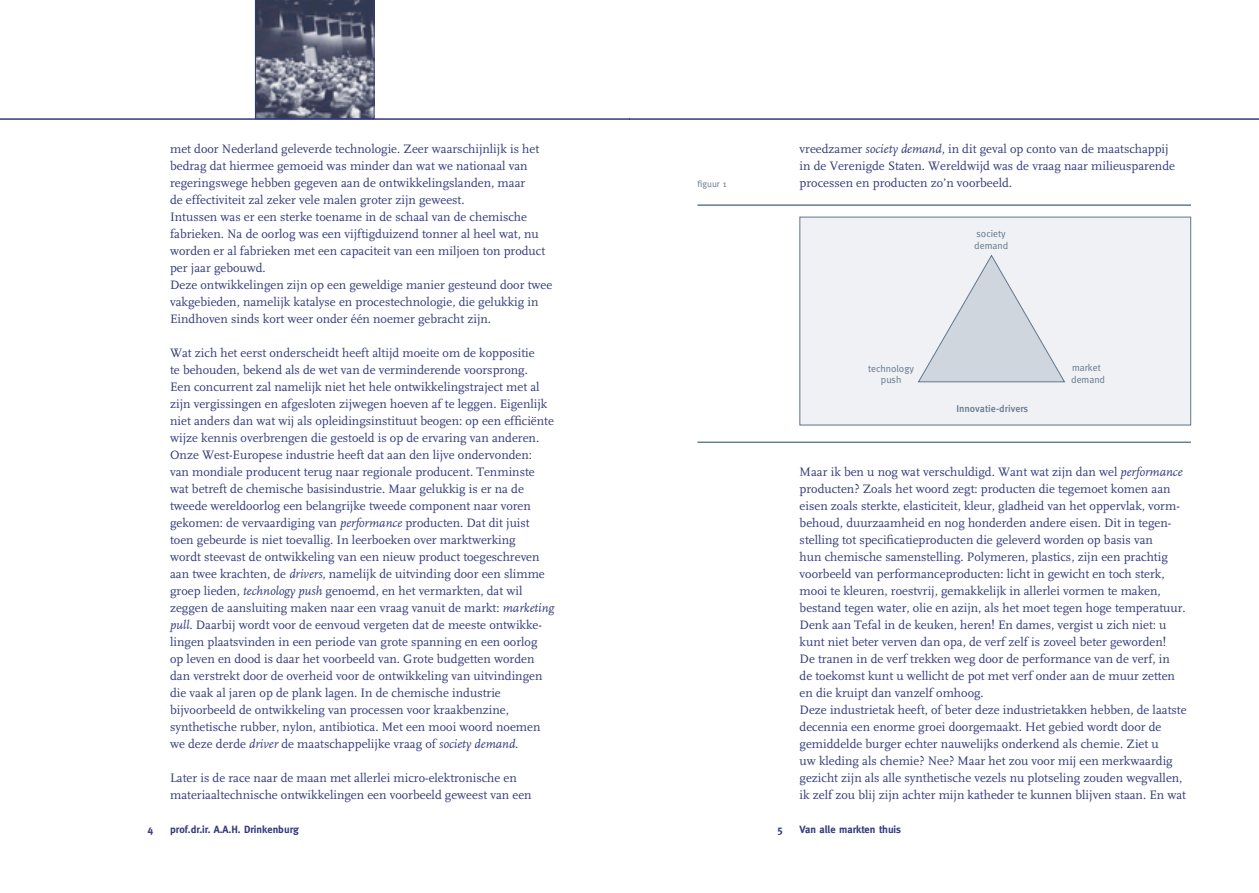
<style>
.page{position:relative;width:1259px;height:893px;background:#fff}
.page>*{position:absolute;margin:0;border:0;box-sizing:border-box;transform-origin:0 0}
.t1{font:12.75px/17px "FF Scala";color:#323a7c}
.t2{font:700 10.5px "Meta";color:#323a7c}
.t3{font:9.9px/11.6px "Meta";color:#63778f}
.t4{font:500 9.9px "Meta";color:#63778f}
.t5{font:9px "Meta";color:#63778f}
.s1{font-style:italic}
</style>
<div class="page">
<svg style="left:255px;top:0;width:119px;height:118px;background:#64687c"></svg>
<div style="left:800px;top:217px;width:390px;height:208px;background:#eff1f4"></div>
<svg style="left:918px;top:255px;width:147px;height:127px"></svg>
<div style="left:799px;top:217px;width:392px;height:208px;border:1px solid #63778f"></div>
<hr style="left:697px;top:205px;width:494px;height:1px;background:#63778f">
<hr style="left:697px;top:442px;width:494px;height:1px;background:#63778f">
<hr style="left:0;top:118px;width:629px;height:2px;background:#323a7c">
<hr style="left:629px;top:118px;width:630px;height:2px;background:#323a7c">
<p class="t1" style="left:170px;top:141px;width:384px">met door Nederland geleverde technologie. Zeer waarschijnlijk is het bedrag dat hiermee gemoeid was minder dan wat we nationaal van regeringswege hebben gegeven aan de ontwikkelingslanden, maar<br>de effectiviteit zal zeker vele malen groter zijn geweest.<br>Intussen was er een sterke toename in de schaal van de chemische fabrieken. Na de oorlog was een vijftigduizend tonner al heel wat, nu worden er al fabrieken met een capaciteit van een miljoen ton product per jaar gebouwd.<br>Deze ontwikkelingen zijn op een geweldige manier gesteund door twee vakgebieden, namelijk katalyse en procestechnologie, die gelukkig in Eindhoven sinds kort weer onder één noemer gebracht zijn.</p>
<p class="t1" style="left:170px;top:345px;width:385px">Wat zich het eerst onderscheidt heeft altijd moeite om de koppositie<br>te behouden, bekend als de wet van de verminderende voorsprong.<br>Een concurrent zal namelijk niet het hele ontwikkelingstraject met al zijn vergissingen en afgesloten zijwegen hoeven af te leggen. Eigenlijk niet anders dan wat wij als opleidingsinstituut beogen: op een efficiënte wijze kennis overbrengen die gestoeld is op de ervaring van anderen.<br>Onze West-Europese industrie heeft dat aan den lijve ondervonden:<br>van mondiale producent terug naar regionale producent. Tenminste wat betreft de chemische basisindustrie. Maar gelukkig is er na de tweede wereldoorlog een belangrijke tweede component naar voren gekomen: de vervaardiging van <span class="s1">performance</span> producten. Dat dit juist toen gebeurde is niet toevallig. In leerboeken over marktwerking<br>wordt steevast de ontwikkeling van een nieuw product toegeschreven aan twee krachten, de <span class="s1">drivers</span>, namelijk de uitvinding door een slimme groep lieden, <span class="s1">technology push</span> genoemd, en het vermarkten, dat wil zeggen de aansluiting maken naar een vraag vanuit de markt: <span class="s1">marketing pull</span>. Daarbij wordt voor de eenvoud vergeten dat de meeste ontwikke&shy;lingen plaatsvinden in een periode van grote spanning en een oorlog<br>op leven en dood is daar het voorbeeld van. Grote budgetten worden dan verstrekt door de overheid voor de ontwikkeling van uitvindingen die vaak al jaren op de plank lagen. In de chemische industrie bijvoorbeeld de ontwikkeling van processen voor kraakbenzine, synthetische rubber, nylon, antibiotica. Met een mooi woord noemen we deze derde <span class="s1">driver</span> de maatschappelijke vraag of <span class="s1">society demand</span>.</p>
<p class="t1" style="left:170px;top:770px;width:363px">Later is de race naar de maan met allerlei micro-elektronische en materiaaltechnische ontwikkelingen een voorbeeld geweest van een</p>
<p class="t5" style="left:697px;top:179px;width:30px">figuur 1</p>
<p class="t1" style="left:799px;top:141px;width:377px">vreedzamer <span class="s1">society demand</span>, in dit geval op conto van de maatschappij in de Verenigde Staten. Wereldwijd was de vraag naar milieusparende processen en producten zo’n voorbeeld.</p>
<p class="t3" style="left:974px;top:228px;width:35px">society demand</p>
<p class="t3" style="left:868px;top:362px;width:48px;text-align:center">technology push</p>
<p class="t3" style="left:1071px;top:362px;width:35px">market demand</p>
<p class="t4" style="left:956px;top:403px;width:73px">Innovatie-drivers</p>
<p class="t1" style="left:799px;top:464px;width:388px">Maar ik ben u nog wat verschuldigd. Want wat zijn dan wel <span class="s1">performance </span>producten? Zoals het woord zegt: producten die tegemoet komen aan eisen zoals sterkte, elasticiteit, kleur, gladheid van het oppervlak, vorm&shy;behoud, duurzaamheid en nog honderden andere eisen. Dit in tegen&shy;stelling tot specificatieproducten die geleverd worden op basis van<br>hun chemische samenstelling. Polymeren, plastics, zijn een prachtig voorbeeld van performanceproducten: licht in gewicht en toch sterk, mooi te kleuren, roestvrij, gemakkelijk in allerlei vormen te maken, bestand tegen water, olie en azijn, als het moet tegen hoge temperatuur.<br>Denk aan Tefal in de keuken, heren! En dames, vergist u zich niet: u kunt niet beter verven dan opa, de verf zelf is zoveel beter geworden!<br>De tranen in de verf trekken weg door de performance van de verf, in<br>de toekomst kunt u wellicht de pot met verf onder aan de muur zetten en die kruipt dan vanzelf omhoog.<br>Deze industrietak heeft, of beter deze industrietakken hebben, de laatste decennia een enorme groei doorgemaakt. Het gebied wordt door de gemiddelde burger echter nauwelijks onderkend als chemie. Ziet u<br>uw kleding als chemie? Nee? Maar het zou voor mij een merkwaardig gezicht zijn als alle synthetische vezels nu plotseling zouden wegvallen, ik zelf zou blij zijn achter mijn katheder te kunnen blijven staan. En wat</p>
<p class="t2" style="left:147px;top:824px;width:7px">4</p>
<p class="t2" style="left:170px;top:824px;width:130px">prof.dr.ir. A.A.H. Drinkenburg</p>
<p class="t2" style="left:777px;top:824px;width:7px">5</p>
<p class="t2" style="left:799px;top:824px;width:103px">Van alle markten thuis</p>
</div>
